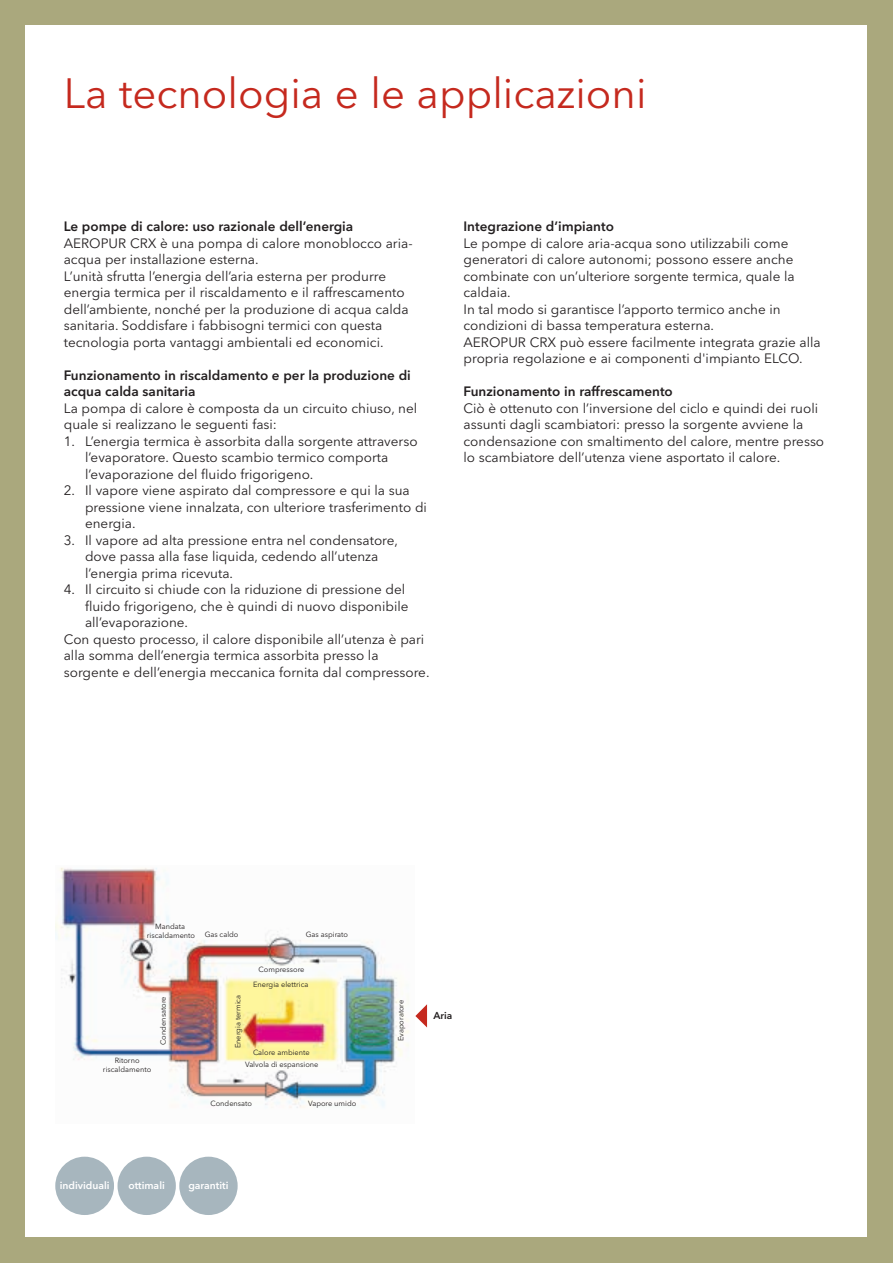
<style>
.page{position:relative;width:893px;height:1263px;background:#aaa87d}
.page>*{position:absolute;margin:0;border:0;box-sizing:border-box;transform-origin:0 0}
.t1{font:42px "Avenir Next LT Pro";color:#c5291e}
.t2{font:13.5px/16.5px "Avenir Next LT Pro";color:#231f20}
.t3{font:600 13.5px/16.5px "Avenir Next LT Pro";color:#231f20}
.t4{font:600 10.35px "Avenir Next LT Pro";color:#fff}
.t5{font:600 10.05px "Avenir Next LT Pro";color:#231f20}
.t6{font:7.5px/9px "Avenir Next LT Pro";color:#231f20;text-align:center}
</style>
<div class="page">
<div style="left:26px;top:26px;width:841px;height:1211px;background:#fff"></div>
<img style="left:55px;top:867px;width:354px;height:241px">
<svg style="left:415px;top:1004px;width:12px;height:23px"></svg>
<div style="left:55px;top:1157px;width:59px;height:58px;background:#a7b6be;border-radius:50%"></div>
<div style="left:118px;top:1157px;width:58px;height:58px;background:#a7b6be;border-radius:50%"></div>
<div style="left:179px;top:1157px;width:59px;height:58px;background:#a7b6be;border-radius:50%"></div>
<h1 class="t1" style="left:64px;top:69px;width:584px">La tecnologia e le applicazioni</h1>
<p class="t3" style="left:64px;top:218px;width:291px">Le pompe di calore: uso razionale dell’energia</p>
<p class="t2" style="left:64px;top:235px;width:350px">AEROPUR CRX è una pompa di calore monoblocco aria&shy;acqua per installazione esterna.<br>L’unità sfrutta l’energia dell’aria esterna per produrre energia termica per il riscaldamento e il raffrescamento dell’ambiente, nonché per la produzione di acqua calda sanitaria. Soddisfare i fabbisogni termici con questa tecnologia porta vantaggi ambientali ed economici.</p>
<p class="t3" style="left:64px;top:367px;width:349px">Funzionamento in riscaldamento e per la produzione di acqua calda sanitaria</p>
<p class="t2" style="left:64px;top:400px;width:355px">La pompa di calore è composta da un circuito chiuso, nel quale si realizzano le seguenti fasi:</p>
<p class="t2" style="left:85px;top:433px;width:334px;text-indent:-21px">1. L’energia termica è assorbita dalla sorgente attraverso l’evaporatore. Questo scambio termico comporta l’evaporazione del fluido frigorigeno.</p>
<p class="t2" style="left:85px;top:482px;width:343px;text-indent:-21px">2. Il vapore viene aspirato dal compressore e qui la sua pressione viene innalzata, con ulteriore trasferimento di energia.</p>
<p class="t2" style="left:85px;top:532px;width:315px;text-indent:-21px">3. Il vapore ad alta pressione entra nel condensatore, dove passa alla fase liquida, cedendo all’utenza l’energia prima ricevuta.</p>
<p class="t2" style="left:64px;top:581px;width:343px">4. Il circuito si chiude con la riduzione di pressione del</p>
<p class="t2" style="left:85px;top:598px;width:325px">fluido frigorigeno, che è quindi di nuovo disponibile</p>
<p class="t2" style="left:85px;top:614px;width:105px">all’evaporazione.</p>
<p class="t2" style="left:64px;top:631px;width:362px">Con questo processo, il calore disponibile all’utenza è pari</p>
<p class="t2" style="left:64px;top:647px;width:316px">alla somma dell’energia termica assorbita presso la</p>
<p class="t2" style="left:64px;top:664px;width:367px">sorgente e dell’energia meccanica fornita dal compressore.</p>
<p class="t3" style="left:463px;top:218px;width:152px">Integrazione d’impianto</p>
<p class="t2" style="left:463px;top:235px;width:359px">Le pompe di calore aria-acqua sono utilizzabili come generatori di calore autonomi; possono essere anche combinate con un’ulteriore sorgente termica, quale la caldaia.<br>In tal modo si garantisce l’apporto termico anche in condizioni di bassa temperatura esterna.<br>AEROPUR CRX può essere facilmente integrata grazie alla propria regolazione e ai componenti d'impianto ELCO.</p>
<p class="t3" style="left:463px;top:383px;width:211px">Funzionamento in raffrescamento</p>
<p class="t2" style="left:463px;top:400px;width:362px">Ciò è ottenuto con l’inversione del ciclo e quindi dei ruoli assunti dagli scambiatori: presso la sorgente avviene la condensazione con smaltimento del calore, mentre presso lo scambiatore dell’utenza viene asportato il calore.</p>
<p class="t6" style="left:147px;top:922px;width:50px">Mandata riscaldamento</p>
<p class="t6" style="left:103px;top:1055px;width:50px">Ritorno riscaldamento</p>
<p class="t6" style="left:159px;top:1045px;width:50px;rotate:-90deg">Condensatore</p>
<p class="t6" style="left:205px;top:930px;width:35px">Gas caldo</p>
<p class="t6" style="left:306px;top:930px;width:44px">Gas aspirato</p>
<p class="t6" style="left:253px;top:962px;width:57px;line-height:14.7px">Compressore<br>Energia elettrica</p>
<p class="t6" style="left:233px;top:1048px;width:55px;rotate:-90deg">Energia termica</p>
<p class="t6" style="left:396px;top:1041px;width:43px;rotate:-90deg">Evaporatore</p>
<p class="t6" style="left:245px;top:1046px;width:75px;line-height:12.6px">Calore ambiente<br>Valvola di espansione</p>
<p class="t6" style="left:210px;top:1099px;width:43px">Condensato</p>
<p class="t6" style="left:308px;top:1099px;width:50px">Vapore umido</p>
<p class="t5" style="left:433px;top:1010px;width:20px">Aria</p>
<p class="t4" style="left:60px;top:1178px;width:51px">individuali</p>
<p class="t4" style="left:129px;top:1178px;width:38px">ottimali</p>
<p class="t4" style="left:188px;top:1178px;width:42px">garantiti</p>
</div>
